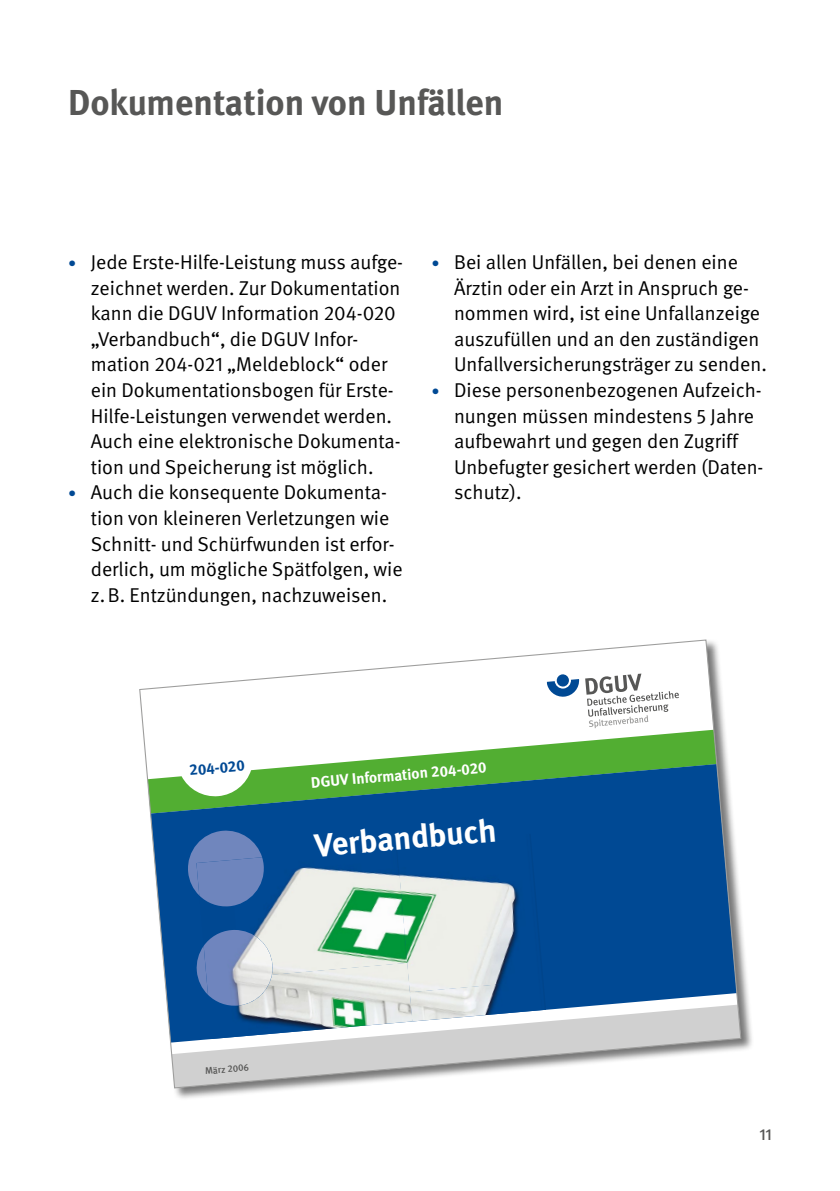
<style>
.page{position:relative;width:840px;height:1191px;background:#fff}
.page>*{position:absolute;margin:0;border:0;box-sizing:border-box;transform-origin:0 0}
.Überschriften_H1{font:700 36px "DGUV Meta";color:#575756}
.t1{font:700 32.4px "DGUV Meta";color:#fff}
.t2{font:20px/25.6px "DGUV Meta";color:#000}
.t3{font:500 16px "DGUV Meta";color:#575756}
.t4{font:700 15.2px "DGUV Meta";color:#fff}
.t5{font:700 15.2px "DGUV Meta";color:#004994}
.t6{font:500 9.6px "DGUV Meta";color:#575756}
.s1{font-size:16px;color:#004994}
</style>
<div class="page">
<div style="left:139px;top:639px;width:614px;height:461px;background:#000;opacity:.53"></div>
<svg style="left:139px;top:639px;width:602px;height:450px"></svg>
<h1 class="Überschriften_H1" style="left:68px;top:81px;width:436px">Dokumentation von Unfällen</h1>
<p class="t2" style="left:91px;top:250px;width:313px;text-indent:-23px"><span class="s1">•</span> Jede Erste-Hilfe-Leistung muss aufge&shy;zeichnet werden. Zur Dokumentation kann die DGUV Information 204-020 „Verbandbuch“, die DGUV Infor&shy;mation 204-021 „Meldeblock“ oder ein Dokumentationsbogen für Erste-Hilfe-Leistungen verwendet werden.<br>Auch eine elektronische Dokumenta&shy;tion und Speicherung ist möglich.</p>
<p class="t2" style="left:91px;top:480px;width:313px;text-indent:-23px"><span class="s1">•</span> Auch die konsequente Dokumenta&shy;tion von kleineren Verletzungen wie Schnitt- und Schürfwunden ist erfor&shy;derlich, um mögliche Spätfolgen, wie z.B. Entzündungen, nachzuweisen.</p>
<p class="t2" style="left:454px;top:250px;width:314px;text-indent:-23px"><span class="s1">•</span> Bei allen Unfällen, bei denen eine Ärztin oder ein Arzt in Anspruch ge&shy;nommen wird, ist eine Unfallanzeige auszufüllen und an den zuständigen Unfallversicherungsträger zu senden.</p>
<p class="t2" style="left:454px;top:378px;width:311px;text-indent:-23px"><span class="s1">•</span> Diese personenbezogenen Aufzeich&shy;nungen müssen mindestens 5 Jahre aufbewahrt und gegen den Zugriff<br>Unbefugter gesichert werden (Daten&shy;schutz).</p>
<p class="t5" style="left:188px;top:761px;width:57px;rotate:-5deg">204-020</p>
<p class="t4" style="left:310px;top:773px;width:177px;rotate:-5deg">DGUV Information 204-020</p>
<h2 class="t1" style="left:313px;top:826px;width:183px;rotate:-5deg">Verbandbuch</h2>
<p class="t6" style="left:205px;top:1065px;width:45px;rotate:-5deg">März 2006</p>
<p class="t3" style="left:759px;top:1124px;width:14px">11</p>
</div>
